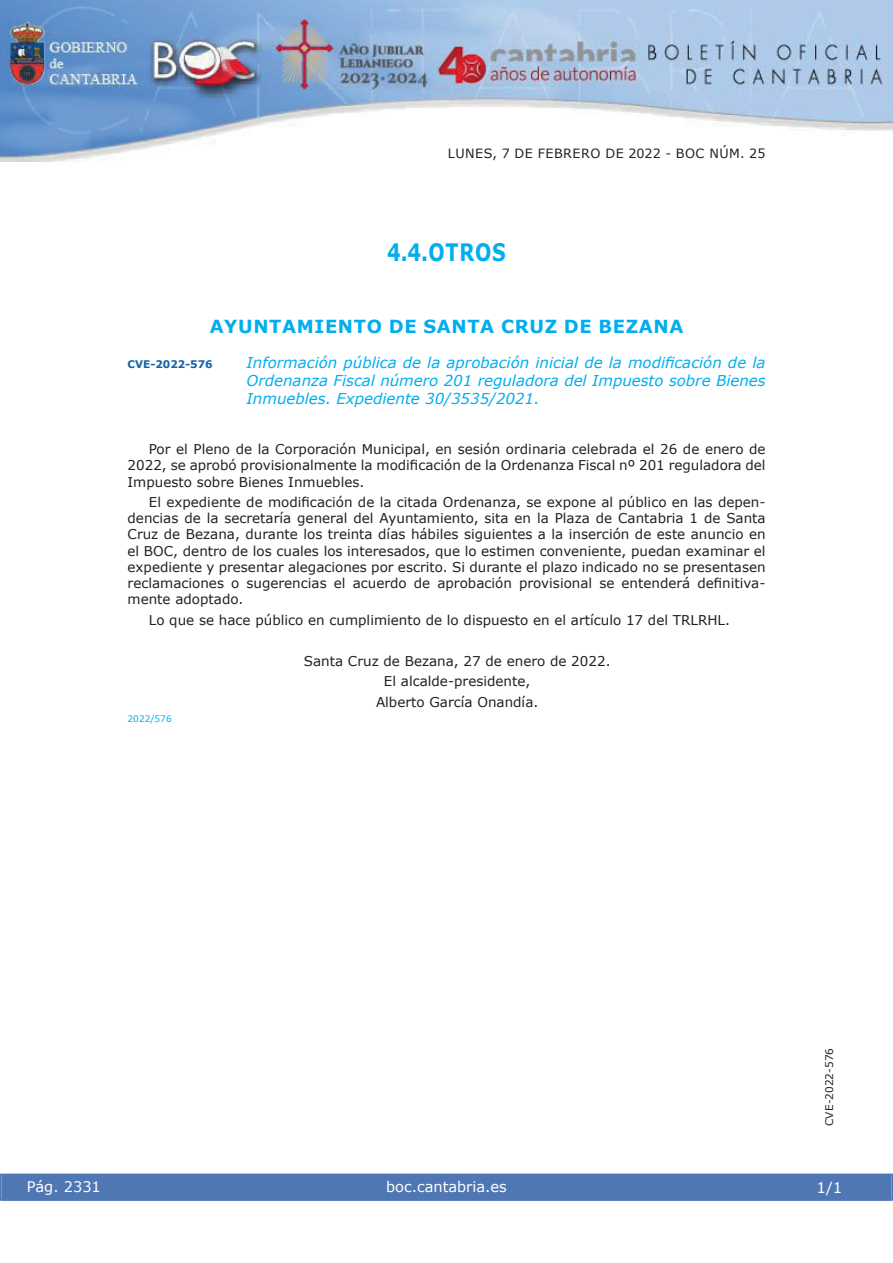
<style>
.page{position:relative;width:893px;height:1263px;background:#fff}
.page>*{position:absolute;margin:0;border:0;box-sizing:border-box;transform-origin:0 0}
.t1{font:700 24px "Verdana";letter-spacing:.035em;color:#00aeef;scale:.8 1}
.t2{font:700 18px "Verdana";letter-spacing:.035em;color:#00aeef}
.t3{font:italic 15px/18px "Verdana";color:#00aeef;text-align:justify}
.t4{font:15px "Verdana";color:#fff}
.t5{font:14.55px "Verdana";color:#fff}
.t6{font:13.5px/16.2px "Verdana";color:#231f20;text-align:justify}
.t7{font:12.75px "Verdana";letter-spacing:.035em;color:#231f20}
.t8{font:10.5px "Verdana";color:#231f20}
.t9{font:700 10.5px "Verdana";color:#1263a9}
.t10{font:9px "Verdana";color:#00aeef}
</style>
<div class="page">
<img style="left:0;top:0;width:893px;height:161px">
<div style="left:1px;top:1174px;width:890px;height:27px;background:#4f77b3"></div>
<div style="left:0;top:1174px;width:893px;height:27px;border:1px solid #4f77b3"></div>
<p class="t7" style="left:448px;top:145px;width:319px">LUNES, 7 DE FEBRERO DE 2022 - BOC NÚM. 25</p>
<h1 class="t1" style="left:387px;top:237px;width:150px">4.4.OTROS</h1>
<h2 class="t2" style="left:210px;top:315px;width:475px">AYUNTAMIENTO DE SANTA CRUZ DE BEZANA</h2>
<p class="t9" style="left:128px;top:357px;width:87px">CVE-2022-576</p>
<p class="t3" style="left:247px;top:353px;width:520px">Información pública de la aprobación inicial de la modificación de la Ordenanza Fiscal número 201 reguladora del Impuesto sobre Bienes Inmuebles. Expediente 30/3535/2021.</p>
<p class="t6" style="left:128px;top:441px;width:639px;text-indent:21px">Por el Pleno de la Corporación Municipal, en sesión ordinaria celebrada el 26 de enero de 2022, se aprobó provisionalmente la modificación de la Ordenanza Fiscal nº 201 reguladora del Impuesto sobre Bienes Inmuebles.</p>
<p class="t6" style="left:128px;top:494px;width:640px;text-indent:21px">El expediente de modificación de la citada Ordenanza, se expone al público en las depen&shy;dencias de la secretaría general del Ayuntamiento, sita en la Plaza de Cantabria 1 de Santa Cruz de Bezana, durante los treinta días hábiles siguientes a la inserción de este anuncio en el BOC, dentro de los cuales los interesados, que lo estimen conveniente, puedan examinar el expediente y presentar alegaciones por escrito. Si durante el plazo indicado no se presentasen reclamaciones o sugerencias el acuerdo de aprobación provisional se entenderá definitiva&shy;mente adoptado.</p>
<p class="t6" style="left:149px;top:611px;width:583px">Lo que se hace público en cumplimiento de lo dispuesto en el artículo 17 del TRLRHL.</p>
<p class="t6" style="left:304px;top:650px;width:308px;line-height:20.4px;text-align:center">Santa Cruz de Bezana, 27 de enero de 2022.<br>El alcalde-presidente,<br>Alberto García Onandía.</p>
<p class="t10" style="left:128px;top:713px;width:46px">2022/576</p>
<p class="t5" style="left:27px;top:1177px;width:76px">Pág. 2331</p>
<p class="t5" style="left:386px;top:1178px;width:122px">boc.cantabria.es</p>
<p class="t8" style="left:823px;top:1126px;width:80px;rotate:-90deg">CVE-2022-576</p>
<p class="t4" style="left:816px;top:1178px;width:27px">1/1</p>
</div>
